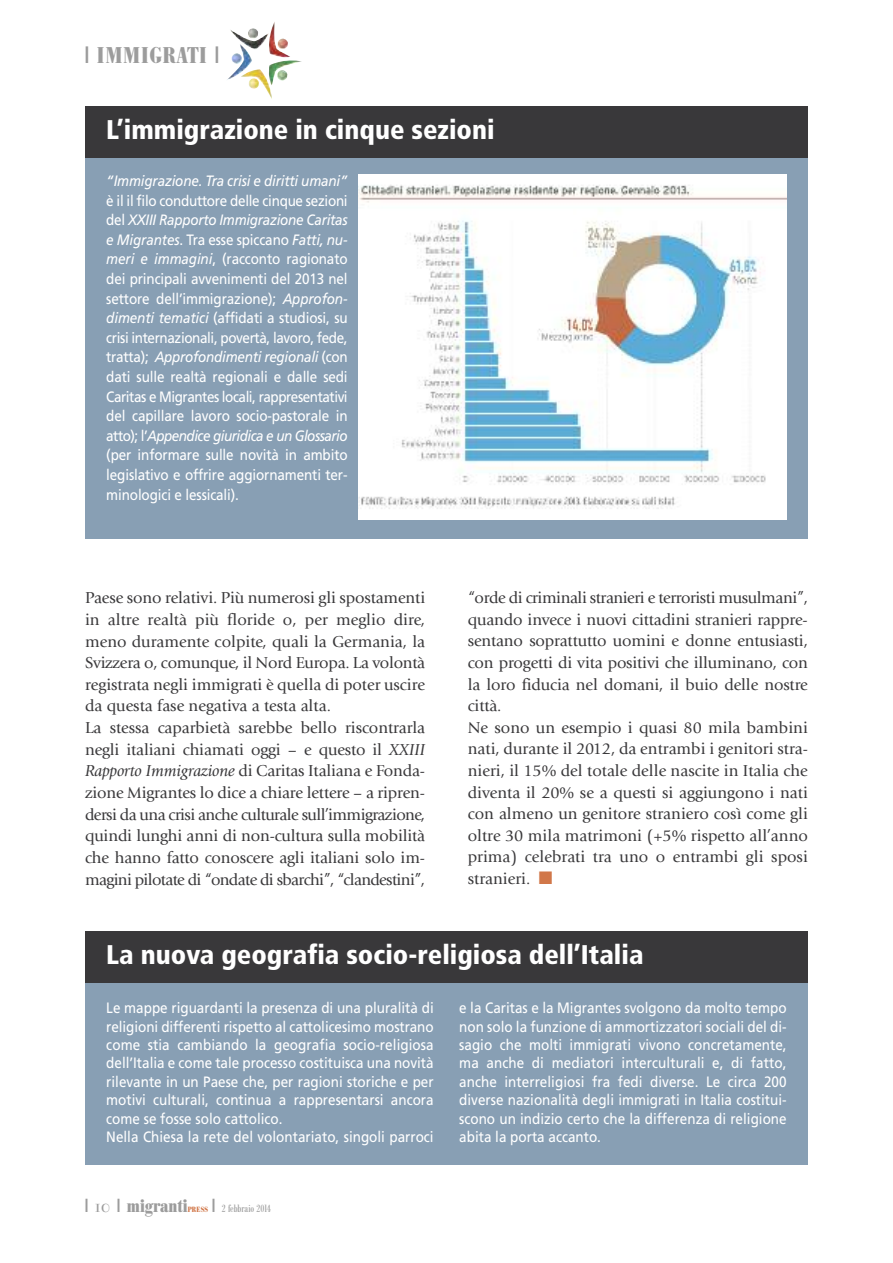
<style>
.page{position:relative;width:893px;height:1263px;background:#fff}
.page>*{position:absolute;margin:0;border:0;box-sizing:border-box;transform-origin:0 0}
.t1{font:900 condensed 27px "Frutiger";color:#fff}
.t2{font:700 condensed 22.5px "Bodoni BE";letter-spacing:.04em;color:#9c9c9c}
.t3{font:700 condensed 18px "Bodoni BE";color:#9c9c9c}
.t4{font:16.5px/21.6px "Giovanni";letter-spacing:-.01em;color:#39383a}
.t5{font:15px/19.6px "Frutiger LT Std";color:#fff;text-align:justify;scale:.9 1}
.t6{font:italic 15px "Frutiger LT Std";letter-spacing:-.01em;color:#fff;scale:.9 1}
.t7{font:condensed 10.5px "Bodoni BE";color:#9c9c9c}
.t8{font:700 condensed 7.5px "Bodoni BE";letter-spacing:.04em;color:#d17749}
.s1{font-family:"False Positive BRK";font-weight:400;font-stretch:normal}
.s2{font-style:italic}
.s3{color:#d17749}
.s4{font-family:"Bauer Bodoni Roman SC";font-weight:400;font-stretch:normal}
.s5{font-family:"False Positive BRK";font-stretch:normal;font-size:18px}
</style>
<div class="page">
<div style="left:85px;top:106px;width:723px;height:432px;background:#889fb4"></div>
<div style="left:85px;top:106px;width:723px;height:51px;background:#39383a"></div>
<img style="left:358px;top:175px;width:429px;height:345px">
<div style="left:85px;top:931px;width:723px;height:234px;background:#889fb4"></div>
<div style="left:85px;top:931px;width:723px;height:51px;background:#39383a"></div>
<img style="left:227px;top:22px;width:75px;height:77px">
<h2 class="t2" style="left:85px;top:47px;width:135px"><span class="s1">1</span> IMMIGRATI <span class="s1">1</span></h2>
<h1 class="t1" style="left:106px;top:119px;width:390px">L’immigrazione in cinque sezioni</h1>
<p class="t6" style="left:106px;top:175px;width:270px">“Immigrazione. Tra crisi e diritti umani”</p>
<p class="t5" style="left:106px;top:192px;width:270px">è il il filo conduttore delle cinque sezioni del <span class="s2">XXIII Rapporto Immigrazione Caritas e Migrantes</span>. Tra esse spiccano <span class="s2">Fatti, nu&shy;meri e immagini</span>, (racconto ragionato dei principali avvenimenti del 2013 nel settore dell’immigrazione); <span class="s2">Approfon&shy;dimenti tematici</span> (affidati a studiosi, su crisi internazionali, povertà, lavoro, fede, tratta); <span class="s2">Approfondimenti regionali</span> (con dati sulle realtà regionali e dalle sedi Caritas e Migrantes locali, rappresentativi del capillare lavoro socio-pastorale in atto); l’<span class="s2">Appendice giuridica e un Glossario </span>(per informare sulle novità in ambito legislativo e offrire aggiornamenti ter&shy;minologici e lessicali).</p>
<p class="t4" style="left:85px;top:588px;width:342px">Paese sono relativi. Più numerosi gli spostamenti in altre realtà più floride o, per meglio dire, meno duramente colpite, quali la Germania, la Svizzera o, comunque, il Nord Europa. La volontà registrata negli immigrati è quella di poter uscire da questa fase negativa a testa alta.<br>La stessa caparbietà sarebbe bello riscontrarla negli italiani chiamati oggi – e questo il <span class="s2">XXIII Rapporto Immigrazione</span> di Caritas Italiana e Fonda&shy;zione Migrantes lo dice a chiare lettere – a ripren&shy;dersi da una crisi anche culturale sull’immigrazione, quindi lunghi anni di non-cultura sulla mobilità che hanno fatto conoscere agli italiani solo im&shy;magini pilotate di “ondate di sbarchi”, “clandestini”,</p>
<p class="t4" style="left:468px;top:588px;width:342px">“orde di criminali stranieri e terroristi musulmani”, quando invece i nuovi cittadini stranieri rappre&shy;sentano soprattutto uomini e donne entusiasti, con progetti di vita positivi che illuminano, con la loro fiducia nel domani, il buio delle nostre città.<br>Ne sono un esempio i quasi 80 mila bambini nati, durante il 2012, da entrambi i genitori stra&shy;nieri, il 15% del totale delle nascite in Italia che diventa il 20% se a questi si aggiungono i nati con almeno un genitore straniero così come gli oltre 30 mila matrimoni (+5% rispetto all’anno prima) celebrati tra uno o entrambi gli sposi stranieri. <span class="s3">■</span></p>
<h1 class="t1" style="left:106px;top:944px;width:539px">La nuova geografia socio-religiosa dell’Italia</h1>
<p class="t5" style="left:106px;top:1000px;width:365px;line-height:18.5px;text-align:left">Le mappe riguardanti la presenza di una pluralità di religioni differenti rispetto al cattolicesimo mostrano come stia cambiando la geografia socio-religiosa dell’Italia e come tale processo costituisca una novità rilevante in un Paese che, per ragioni storiche e per motivi culturali, continua a rappresentarsi ancora come se fosse solo cattolico.<br>Nella Chiesa la rete del volontariato, singoli parroci</p>
<p class="t5" style="left:459px;top:1000px;width:365px;line-height:18.5px">e la Caritas e la Migrantes svolgono da molto tempo non solo la funzione di ammortizzatori sociali del di&shy;sagio che molti immigrati vivono concretamente, ma anche di mediatori interculturali e, di fatto, anche interreligiosi fra fedi diverse. Le circa 200 diverse nazionalità degli immigrati in Italia costitui&shy;scono un indizio certo che la differenza di religione abita la porta accanto.</p>
<p class="t3" style="left:85px;top:1200px;width:104px"><span class="s1">1</span> <span class="s4">10</span> <span class="s1">1</span> migranti</p>
<p class="t8" style="left:188px;top:1207px;width:22px">PRESS</p>
<p class="t7" style="left:212px;top:1205px;width:60px"><span class="s5">1</span> 2 febbraio 2014</p>
</div>
